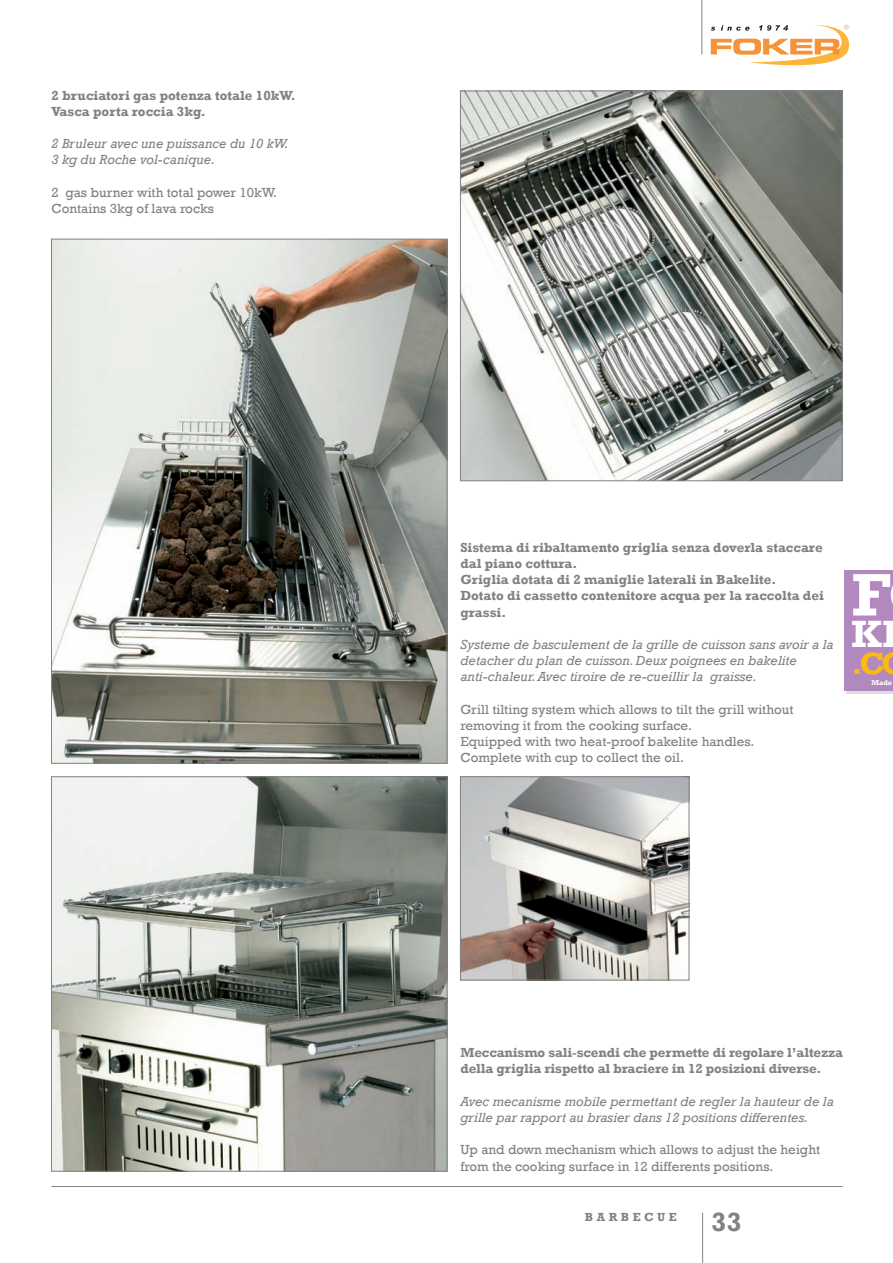
<style>
.page{position:relative;width:893px;height:1263px;background:#fff}
.page>*{position:absolute;margin:0;border:0;box-sizing:border-box;transform-origin:0 0}
.t1{font:700 60.9px "Rockwell";color:#fff}
.t2{font:700 39px "Rockwell";color:#fff}
.t3{font:700 31.65px "Rockwell";color:#fcb814}
.t4{font:700 27px "Rockwell";color:#808285}
.t5{font:700 13.5px/16.2px "Rockwell";color:#808285}
.t6{font:italic 13.5px/16.2px "Rockwell";color:#808285}
.t7{font:13.5px/16.2px "Rockwell";color:#808285}
.t8{font:700 12px "Rockwell";color:#808285}
.t9{font:700 7.35px "Rockwell";color:#fff}
</style>
<div class="page">
<hr style="left:701px;top:0;width:1px;height:54px;background:#808285">
<svg style="left:711px;top:25px;width:138px;height:40px"></svg>
<hr style="left:702px;top:1212px;width:1px;height:51px;background:#808285">
<hr style="left:51px;top:1186px;width:791px;height:1px;background:#808285">
<img style="left:53px;top:778px;width:392px;height:391px">
<div style="left:51px;top:776px;width:396px;height:395px;border:1px solid #808285"></div>
<img style="left:462px;top:93px;width:378px;height:386px">
<div style="left:460px;top:91px;width:382px;height:390px;border:1px solid #808285"></div>
<img style="left:53px;top:241px;width:392px;height:520px">
<img style="left:462px;top:778px;width:225px;height:200px">
<div style="left:460px;top:776px;width:229px;height:204px;border:1px solid #808285"></div>
<div style="left:844px;top:570px;width:49px;height:121px;background:#b289be"></div>
<p class="t5" style="left:51px;top:87px;width:246px">2 bruciatori gas potenza totale 10kW.<br>Vasca porta roccia 3kg.</p>
<p class="t6" style="left:51px;top:136px;width:239px">2 Bruleur avec une puissance du 10 kW.<br>3 kg du Roche vol-canique.</p>
<p class="t7" style="left:51px;top:184px;width:227px">2 gas burner with total power 10kW.<br>Contains 3kg of lava rocks</p>
<p class="t5" style="left:460px;top:539px;width:365px">Sistema di ribaltamento griglia senza doverla staccare dal piano cottura.<br>Griglia dotata di 2 maniglie laterali in Bakelite.<br>Dotato di cassetto contenitore acqua per la raccolta dei grassi.</p>
<p class="t6" style="left:460px;top:636px;width:375px">Systeme de basculement de la grille de cuisson sans avoir a la detacher du plan de cuisson. Deux poignees en bakelite anti-chaleur. Avec tiroire de re-cueillir la graisse.</p>
<p class="t7" style="left:460px;top:701px;width:335px">Grill tilting system which allows to tilt the grill without removing it from the cooking surface.<br>Equipped with two heat-proof bakelite handles.<br>Complete with cup to collect the oil.</p>
<h1 class="t1" style="left:851px;top:558px;width:41px">F</h1>
<h2 class="t2" style="left:851px;top:610px;width:32px">K</h2>
<h3 class="t3" style="left:851px;top:644px;width:34px">.C</h3>
<p class="t9" style="left:871px;top:677px;width:22px">Made</p>
<p class="t5" style="left:460px;top:1044px;width:384px">Meccanismo sali-scendi che permette di regolare l’altezza della griglia rispetto al braciere in 12 posizioni diverse.</p>
<p class="t6" style="left:460px;top:1093px;width:375px">Avec mecanisme mobile permettant de regler la hauteur de la grille par rapport au brasier dans 12 positions differentes.</p>
<p class="t7" style="left:460px;top:1142px;width:361px">Up and down mechanism which allows to adjust the height from the cooking surface in 12 differents positions.</p>
<p class="t8" style="left:585px;top:1209px;width:93px">B A R B E C U E</p>
<h3 class="t4" style="left:711px;top:1205px;width:32px">33</h3>
</div>
